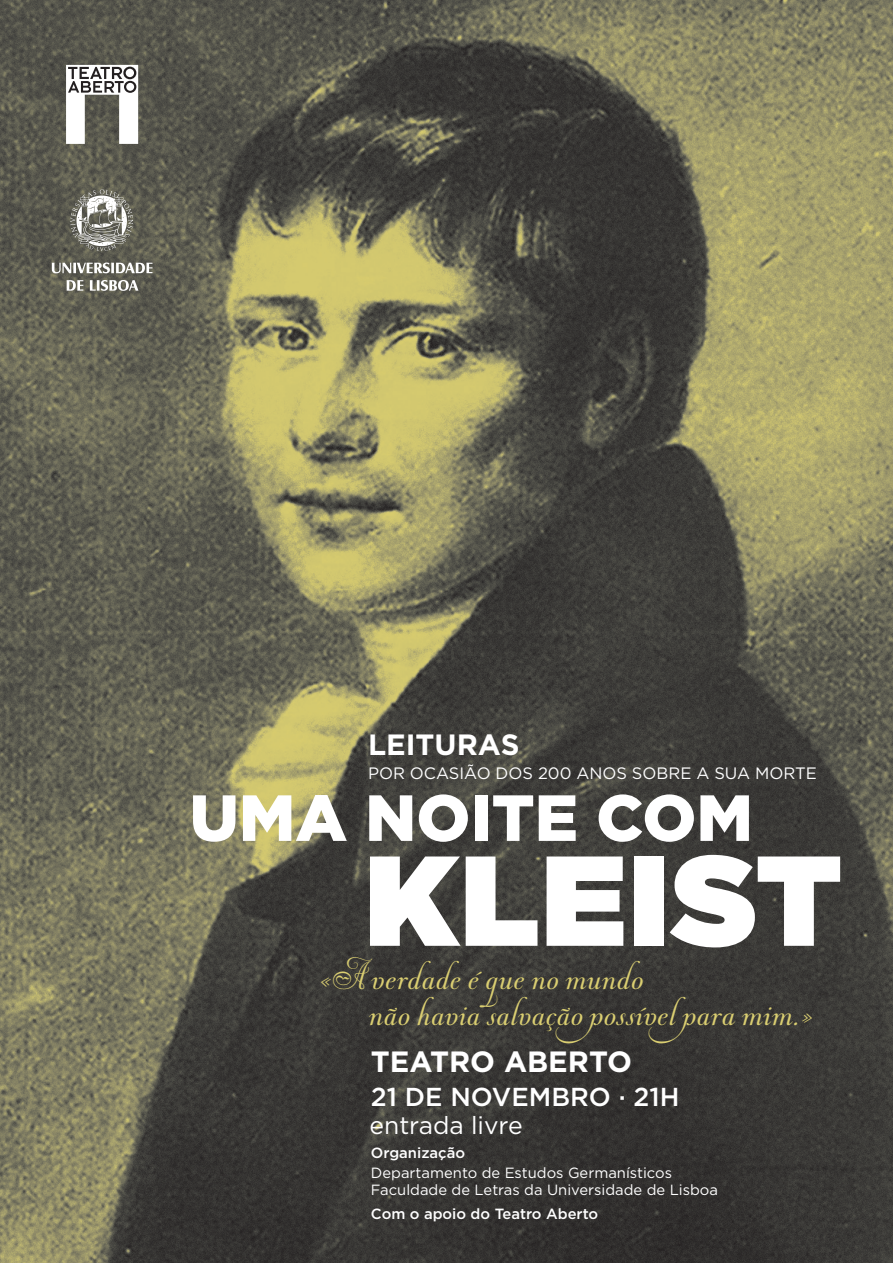
<style>
.page{position:relative;width:893px;height:1263px;background:#fff}
.page>*{position:absolute;margin:0;border:0;box-sizing:border-box;transform-origin:0 0}
.t1{font:900 127.65px "Gotham";letter-spacing:.02em;color:#fff}
.t2{font:900 65.1px "Gotham";color:#fff}
.t3{font:700 29.25px "Gotham";color:#fff}
.t4{font:27px/35.2px "Andrade Script Pro";color:#dace71}
.t5{font:500 25.95px "Gotham";color:#fff}
.t6{font:24.75px "Gotham";color:#fff}
.t7{font:16.5px "Gotham";color:#fff}
.t8{font:14.7px/17.7px "Gotham";color:#fff}
.t9{font:500 14.7px "Gotham";color:#fff}
</style>
<div class="page">
<img style="left:0;top:0;width:893px;height:1263px">
<svg style="left:66px;top:65px;width:72px;height:79px"></svg>
<svg style="left:52px;top:189px;width:100px;height:102px;background:#7d7c73"></svg>
<h3 class="t3" style="left:368px;top:726px;width:153px">LEITURAS</h3>
<p class="t7" style="left:368px;top:762px;width:448px">por ocasião dos 200 anos sobre a sua morte</p>
<h2 class="t2" style="left:190px;top:773px;width:565px">UMA NOITE COM</h2>
<h1 class="t1" style="left:365px;top:809px;width:478px">kleist</h1>
<h3 class="t4" style="left:367px;top:963px;width:447px;text-indent:-50px">«A verdade é que no mundo<br>não havia salvação possível para mim.»</h3>
<h3 class="t3" style="left:371px;top:1042px;width:21px">TEATR</h3>
<h3 class="t3" style="left:470px;top:1042px;width:98px">O ABERT</h3>
<h3 class="t3" style="left:607px;top:1042px;width:26px">O</h3>
<h3 class="t5" style="left:371px;top:1080px;width:310px">21 de Novembro · 21h</h3>
<h3 class="t6" style="left:369px;top:1109px;width:155px">entrada livre</h3>
<p class="t9" style="left:371px;top:1143px;width:96px">Organização</p>
<p class="t8" style="left:371px;top:1163px;width:349px">Departamento de Estudos Germanísticos<br>Faculdade de Letras da Universidade de Lisboa</p>
<p class="t9" style="left:371px;top:1204px;width:229px">Com o apoio do Teatro Aberto</p>
</div>
